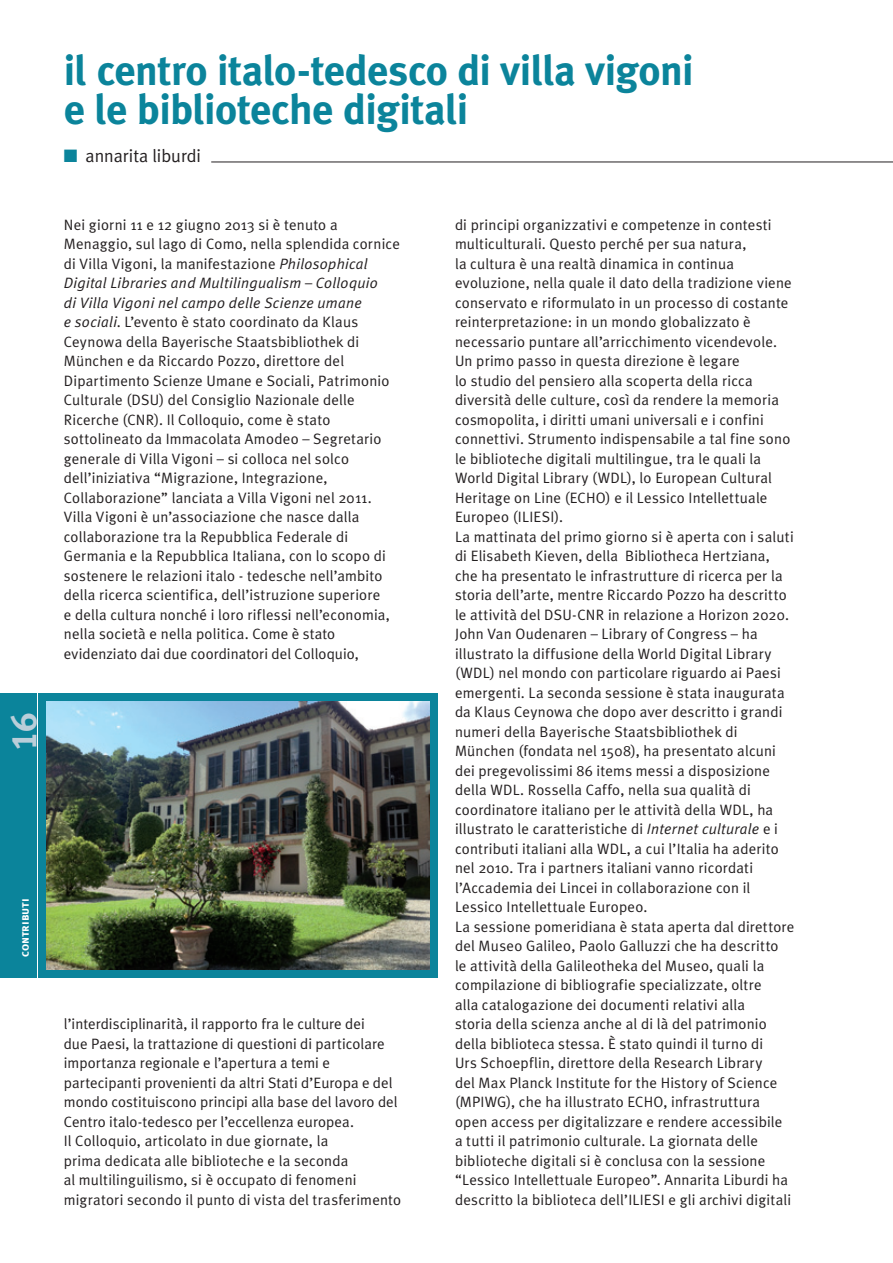
<style>
.page{position:relative;width:893px;height:1263px;background:#fff}
.page>*{position:absolute;margin:0;border:0;box-sizing:border-box;transform-origin:0 0}
.Titolo_Sezione_AIB_r{font:700 42px "Meta Plus";letter-spacing:-.015em;color:#0b849b}
.t1{font:36px "Meta Plus Bold Caps";color:#baced9}
.t2{font:18px "Meta Plus Normal";color:#231f20}
.Normale{font:15px/19.5px "Meta Plus Normal";letter-spacing:.015em;color:#231f20}
.t3{font:12px "Meta Plus Bold Caps";color:#fff}
.s1{color:#0b849b}
.s2{font-style:italic}
</style>
<div class="page">
<div style="left:0;top:693px;width:36px;height:285px;background:#0b849b"></div>
<hr style="left:211px;top:162px;width:682px;height:1px;background:#231f20">
<div style="left:38px;top:693px;width:400px;height:285px;background:#0b849b"></div>
<img style="left:47px;top:702px;width:382px;height:267px">
<h2 class="t1" style="left:3px;top:751px;width:40px;rotate:-90deg">16</h2>
<p class="t3" style="left:18px;top:957px;width:60px;rotate:-90deg">contributi</p>
<p class="Titolo_Sezione_AIB_r" style="left:64px;top:46px;width:631px">il centro italo-tedesco di villa vigoni</p>
<p class="Titolo_Sezione_AIB_r" style="left:64px;top:85px;width:406px">e le biblioteche digitali</p>
<p class="t2" style="left:64px;top:145px;width:139px"><span class="s1">■</span> annarita liburdi</p>
<p class="Normale" style="left:64px;top:214px;width:338px">Nei giorni 11 e 12 giugno 2013 si è tenuto a Menaggio, sul lago di Como, nella splendida cornice di Villa Vigoni, la manifestazione <span class="s2">Philosophical Digital Libraries and Multilingualism</span> – <span class="s2">Colloquio<br>di Villa Vigoni nel campo delle Scienze umane<br>e sociali</span>. L’evento è stato coordinato da Klaus Ceynowa della Bayerische Staatsbibliothek di München e da Riccardo Pozzo, direttore del Dipartimento Scienze Umane e Sociali, Patrimonio Culturale (DSU) del Consiglio Nazionale delle Ricerche (CNR). Il Colloquio, come è stato sottolineato da Immacolata Amodeo – Segretario generale di Villa Vigoni – si colloca nel solco dell’iniziativa “Migrazione, Integrazione, Collaborazione” lanciata a Villa Vigoni nel 2011.</p>
<p class="Normale" style="left:64px;top:507px;width:328px">Villa Vigoni è un’associazione che nasce dalla collaborazione tra la Repubblica Federale di Germania e la Repubblica Italiana, con lo scopo di sostenere le relazioni italo - tedesche nell’ambito della ricerca scientifica, dell’istruzione superiore e della cultura nonché i loro riflessi nell’economia, nella società e nella politica. Come è stato evidenziato dai due coordinatori del Colloquio,</p>
<p class="Normale" style="left:64px;top:1014px;width:335px">l’interdisciplinarità, il rapporto fra le culture dei<br>due Paesi, la trattazione di questioni di particolare importanza regionale e l’apertura a temi e partecipanti provenienti da altri Stati d’Europa e del mondo costituiscono principi alla base del lavoro del Centro italo-tedesco per l’eccellenza europea.</p>
<p class="Normale" style="left:64px;top:1131px;width:339px">Il Colloquio, articolato in due giornate, la<br>prima dedicata alle biblioteche e la seconda<br>al multilinguilismo, si è occupato di fenomeni migratori secondo il punto di vista del trasferimento</p>
<p class="Normale" style="left:455px;top:214px;width:338px">di principi organizzativi e competenze in contesti multiculturali. Questo perché per sua natura,<br>la cultura è una realtà dinamica in continua evoluzione, nella quale il dato della tradizione viene conservato e riformulato in un processo di costante reinterpretazione: in un mondo globalizzato è necessario puntare all’arricchimento vicendevole.<br>Un primo passo in questa direzione è legare<br>lo studio del pensiero alla scoperta della ricca diversità delle culture, così da rendere la memoria cosmopolita, i diritti umani universali e i confini connettivi. Strumento indispensabile a tal fine sono le biblioteche digitali multilingue, tra le quali la World Digital Library (WDL), lo European Cultural Heritage on Line (ECHO) e il Lessico Intellettuale Europeo (ILIESI).</p>
<p class="Normale" style="left:455px;top:526px;width:340px">La mattinata del primo giorno si è aperta con i saluti di Elisabeth Kieven, della Bibliotheca Hertziana, che ha presentato le infrastrutture di ricerca per la storia dell’arte, mentre Riccardo Pozzo ha descritto le attività del DSU-CNR in relazione a Horizon 2020.<br>John Van Oudenaren – Library of Congress – ha illustrato la diffusione della World Digital Library (WDL) nel mondo con particolare riguardo ai Paesi emergenti. La seconda sessione è stata inaugurata da Klaus Ceynowa che dopo aver descritto i grandi numeri della Bayerische Staatsbibliothek di München (fondata nel 1508), ha presentato alcuni dei pregevolissimi 86 items messi a disposizione della WDL. Rossella Caffo, nella sua qualità di coordinatore italiano per le attività della WDL, ha illustrato le caratteristiche di <span class="s2">Internet culturale</span> e i contributi italiani alla WDL, a cui l’Italia ha aderito nel 2010. Tra i partners italiani vanno ricordati l’Accademia dei Lincei in collaborazione con il Lessico Intellettuale Europeo.</p>
<p class="Normale" style="left:455px;top:916px;width:341px">La sessione pomeridiana è stata aperta dal direttore del Museo Galileo, Paolo Galluzzi che ha descritto<br>le attività della Galileotheka del Museo, quali la compilazione di bibliografie specializzate, oltre<br>alla catalogazione dei documenti relativi alla<br>storia della scienza anche al di là del patrimonio della biblioteca stessa. È stato quindi il turno di<br>Urs Schoepflin, direttore della Research Library<br>del Max Planck Institute for the History of Science (MPIWG), che ha illustrato ECHO, infrastruttura open access per digitalizzare e rendere accessibile<br>a tutti il patrimonio culturale. La giornata delle biblioteche digitali si è conclusa con la sessione “Lessico Intellettuale Europeo”. Annarita Liburdi ha descritto la biblioteca dell’ILIESI e gli archivi digitali</p>
</div>
